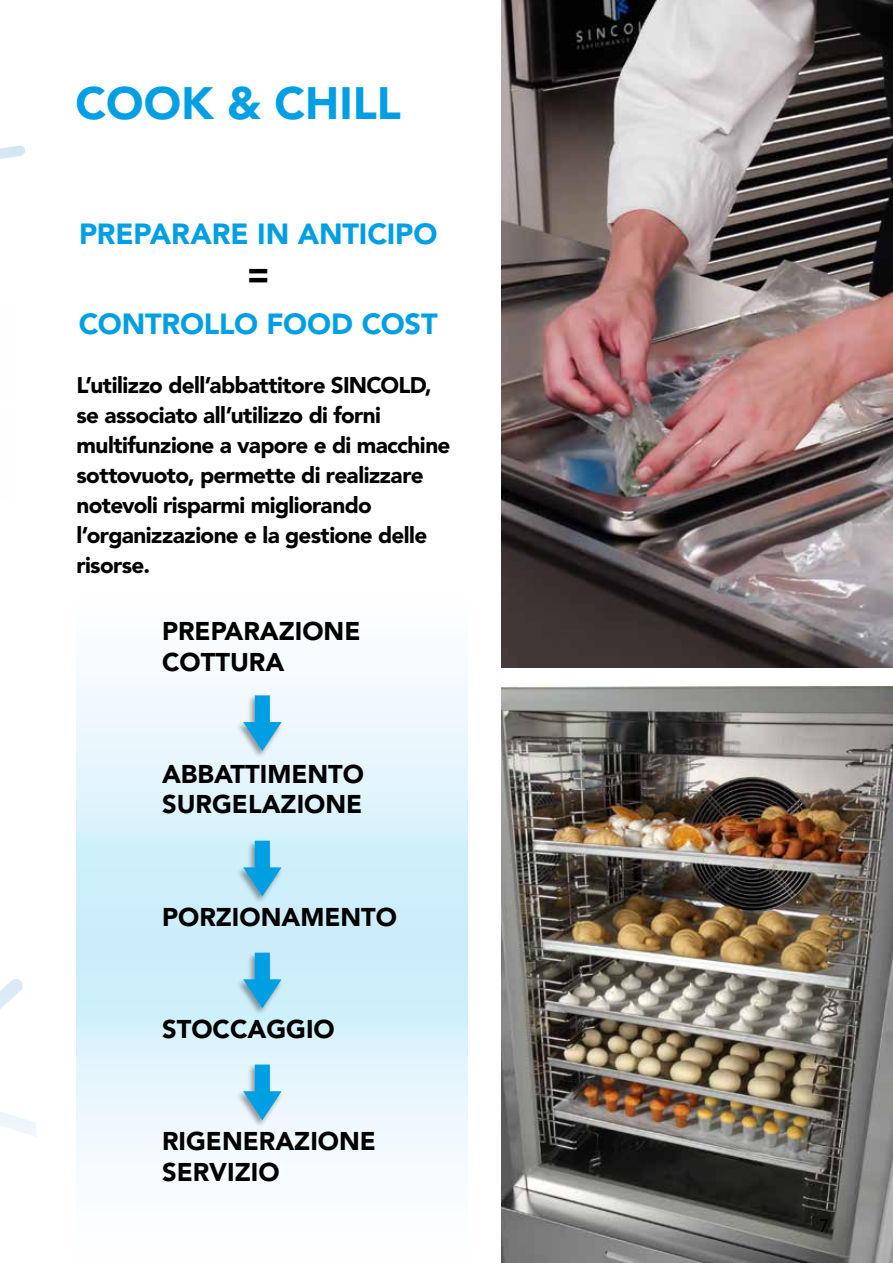
<style>
.page{position:relative;width:893px;height:1263px;background:#fff}
.page>*{position:absolute;margin:0;border:0;box-sizing:border-box;transform-origin:0 0}
.t1{font:500 57.3px "Avenir";color:#000;scale:.59 1}
.t2{font:900 45px "Avenir";color:#009fe3}
.t3{font:900 28.95px "Avenir";letter-spacing:-.005em;color:#009fe3}
.t4{font:900 25.5px/30.6px "Avenir";color:#000}
.t5{font:900 22.5px/30px "Avenir";letter-spacing:-.025em;color:#000}
.t6{font:18px "Avenir";color:#000}
</style>
<div class="page">
<svg style="left:0;top:979px;width:36px;height:158px"></svg>
<svg style="left:0;top:145px;width:25px;height:14px"></svg>
<img style="left:502px;top:686px;width:391px;height:577px">
<svg style="left:77px;top:677px;width:391px;height:483px"></svg>
<div style="left:236px;top:694px;width:47px;height:65px;background:#000;opacity:.38"></div>
<svg style="left:243px;top:695px;width:39px;height:56px"></svg>
<div style="left:236px;top:840px;width:47px;height:64px;background:#000;opacity:.38"></div>
<svg style="left:243px;top:841px;width:39px;height:55px;background:#69c1e5"></svg>
<div style="left:236px;top:952px;width:47px;height:64px;background:#000;opacity:.38"></div>
<svg style="left:243px;top:953px;width:39px;height:55px;background:#69c1e5"></svg>
<div style="left:236px;top:1064px;width:47px;height:64px;background:#000;opacity:.38"></div>
<svg style="left:243px;top:1064px;width:39px;height:56px;background:#79c5e7"></svg>
<img style="left:502px;top:0;width:391px;height:668px">
<h2 class="t2" style="left:75px;top:76px;width:327px">COOK &amp; CHILL</h2>
<p class="t3" style="left:79px;top:217px;width:360px">PREPARARE IN ANTICIPO</p>
<h1 class="t1" style="left:247px;top:240px;width:40px">=</h1>
<p class="t3" style="left:79px;top:306px;width:360px">CONTROLLO FOOD COST</p>
<p class="t5" style="left:77px;top:370px;width:375px">L’utilizzo dell’abbattitore SINCOLD, se associato all’utilizzo di forni multifunzione a vapore e di macchine sottovuoto, permette di realizzare notevoli risparmi migliorando l’organizzazione e la gestione delle risorse.</p>
<p class="t4" style="left:162px;top:615px;width:200px">PREPARAZIONE<br>COTTURA</p>
<p class="t4" style="left:162px;top:758px;width:204px">ABBATTIMENTO<br>SURGELAZIONE</p>
<p class="t4" style="left:162px;top:901px;width:237px">PORZIONAMENTO</p>
<p class="t4" style="left:162px;top:1013px;width:174px">STOCCAGGIO</p>
<p class="t4" style="left:162px;top:1126px;width:215px">RIGENERAZIONE<br>SERVIZIO</p>
<p class="t6" style="left:819px;top:1215px;width:12px">7</p>
</div>
